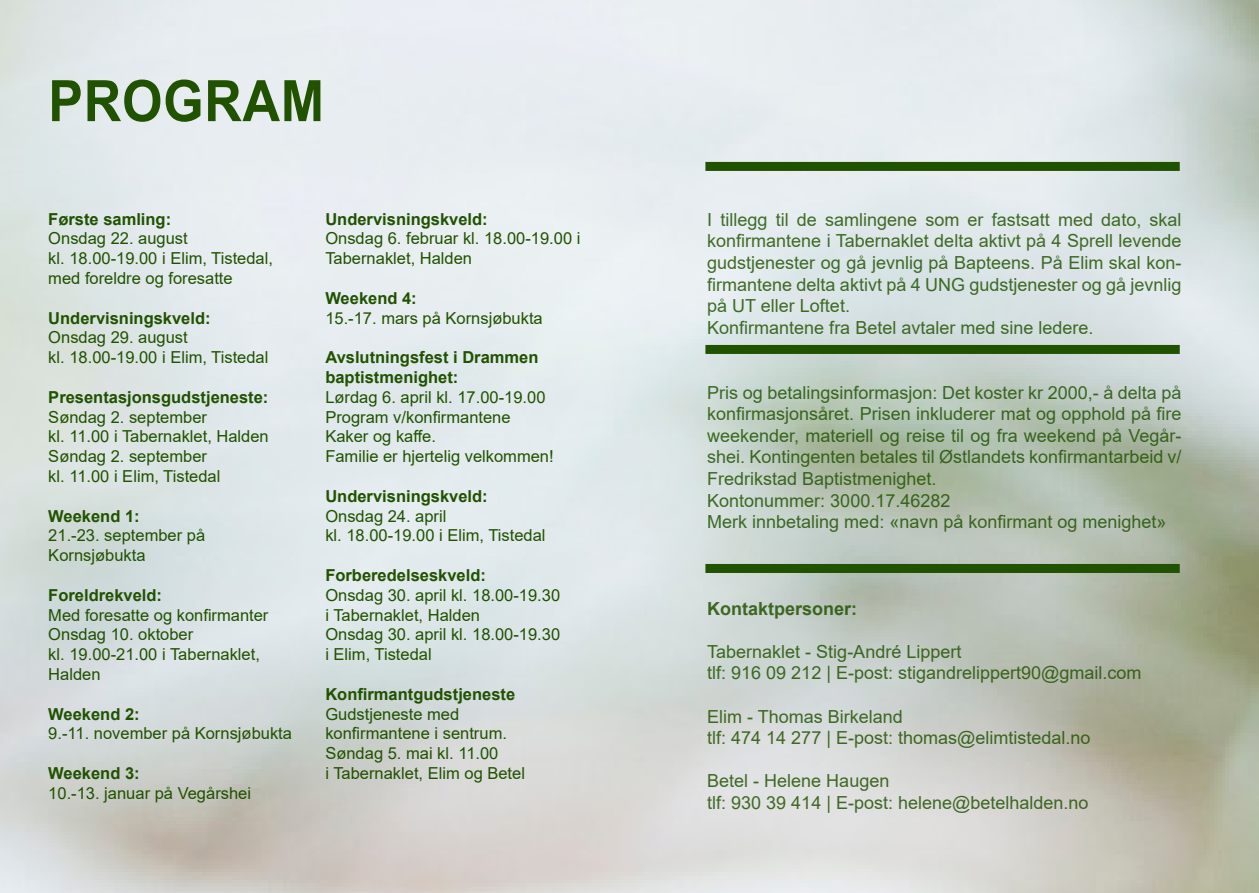
<style>
.page{position:relative;width:1259px;height:893px;background:#fff}
.page>*{position:absolute;margin:0;border:0;box-sizing:border-box;transform-origin:0 0}
.t1{font:700 57.15px "Arial Narrow";letter-spacing:.01em;color:#205200;scale:1.11 1}
.t2{font:18px/21.6px "Arial";color:#205200}
.t3{font:700 18px "Arial";color:#205200}
.t4{font:16.5px/19.8px "Arial";color:#205200}
.t5{font:700 16.5px/19.8px "Arial";color:#205200}
.s1{font-weight:400}
</style>
<div class="page">
<img style="left:0;top:0;width:1259px;height:893px">
<div style="left:705px;top:162px;width:474px;height:9px;background:#205200"></div>
<div style="left:705px;top:345px;width:474px;height:9px;background:#205200"></div>
<div style="left:705px;top:564px;width:474px;height:9px;background:#205200"></div>
<p class="t1" style="left:48px;top:58px;width:250px">PROGRAM</p>
<p class="t5" style="left:48px;top:209px;width:124px">Første samling:</p>
<p class="t4" style="left:48px;top:229px;width:141px">Onsdag 22. august</p>
<p class="t4" style="left:48px;top:248px;width:226px">kl. 18.00-19.00 i Elim, Tistedal, med foreldre og foresatte</p>
<p class="t5" style="left:48px;top:308px;width:164px">Undervisningskveld:</p>
<p class="t4" style="left:48px;top:328px;width:141px">Onsdag 29. august</p>
<p class="t4" style="left:48px;top:347px;width:222px">kl. 18.00-19.00 i Elim, Tistedal</p>
<p class="t5" style="left:48px;top:387px;width:222px">Presentasjonsgudstjeneste:<br><span class="s1">Søndag 2. september</span></p>
<p class="t4" style="left:48px;top:427px;width:222px">kl. 11.00 i Tabernaklet, Halden<br>Søndag 2. september</p>
<p class="t4" style="left:48px;top:466px;width:174px">kl. 11.00 i Elim, Tistedal</p>
<p class="t5" style="left:48px;top:506px;width:93px">Weekend 1:</p>
<p class="t4" style="left:48px;top:526px;width:158px">21.-23. september på</p>
<p class="t4" style="left:48px;top:545px;width:99px">Kornsjøbukta</p>
<p class="t5" style="left:48px;top:585px;width:115px">Foreldrekveld:</p>
<p class="t4" style="left:48px;top:605px;width:222px">Med foresatte og konfirmanter<br>Onsdag 10. oktober</p>
<p class="t4" style="left:48px;top:644px;width:213px">kl. 19.00-21.00 i Tabernaklet,<br>Halden</p>
<p class="t5" style="left:48px;top:704px;width:93px">Weekend 2:</p>
<p class="t4" style="left:48px;top:724px;width:245px">9.-11. november på Kornsjøbukta</p>
<p class="t5" style="left:48px;top:764px;width:93px">Weekend 3:</p>
<p class="t4" style="left:48px;top:783px;width:204px">10.-13. januar på Vegårshei</p>
<p class="t5" style="left:325px;top:209px;width:164px">Undervisningskveld:</p>
<p class="t4" style="left:325px;top:229px;width:256px">Onsdag 6. februar kl. 18.00-19.00 i<br>Tabernaklet, Halden</p>
<p class="t5" style="left:325px;top:288px;width:93px">Weekend 4:</p>
<p class="t4" style="left:325px;top:308px;width:219px">15.-17. mars på Kornsjøbukta</p>
<p class="t5" style="left:325px;top:348px;width:215px">Avslutningsfest i Drammen</p>
<p class="t5" style="left:325px;top:368px;width:134px">baptistmenighet:</p>
<p class="t4" style="left:325px;top:387px;width:222px">Lørdag 6. april kl. 17.00-19.00</p>
<p class="t4" style="left:325px;top:407px;width:187px">Program v/konfirmantene</p>
<p class="t4" style="left:325px;top:427px;width:112px">Kaker og kaffe.</p>
<p class="t4" style="left:325px;top:446px;width:230px">Familie er hjertelig velkommen!</p>
<p class="t5" style="left:325px;top:486px;width:164px">Undervisningskveld:</p>
<p class="t4" style="left:325px;top:506px;width:123px">Onsdag 24. april</p>
<p class="t4" style="left:325px;top:526px;width:222px">kl. 18.00-19.00 i Elim, Tistedal</p>
<p class="t5" style="left:325px;top:566px;width:162px">Forberedelseskveld:</p>
<p class="t4" style="left:325px;top:585px;width:236px">Onsdag 30. april kl. 18.00-19.30</p>
<p class="t4" style="left:325px;top:605px;width:156px">i Tabernaklet, Halden</p>
<p class="t4" style="left:325px;top:625px;width:236px">Onsdag 30. april kl. 18.00-19.30</p>
<p class="t4" style="left:325px;top:644px;width:108px">i Elim, Tistedal</p>
<p class="t5" style="left:325px;top:684px;width:191px">Konfirmantgudstjeneste</p>
<p class="t4" style="left:325px;top:704px;width:135px">Gudstjeneste med</p>
<p class="t4" style="left:325px;top:724px;width:183px">konfirmantene i sentrum.</p>
<p class="t4" style="left:325px;top:743px;width:175px">Søndag 5. mai kl. 11.00</p>
<p class="t4" style="left:325px;top:763px;width:201px">i Tabernaklet, Elim og Betel</p>
<p class="t2" style="left:707px;top:208px;width:476px">I tillegg til de samlingene som er fastsatt med dato, skal konfirmantene i Tabernaklet delta aktivt på 4 Sprell levende gudstjenester og gå jevnlig på Bapteens. På Elim skal kon&shy;firmantene delta aktivt på 4 UNG gudstjenester og gå jevnlig på UT eller Loftet.<br>Konfirmantene fra Betel avtaler med sine ledere.</p>
<p class="t2" style="left:707px;top:381px;width:476px">Pris og betalingsinformasjon: Det koster kr 2000,- å delta på konfirmasjonsåret. Prisen inkluderer mat og opphold på fire weekender, materiell og reise til og fra weekend på Vegår&shy;shei. Kontingenten betales til Østlandets konfirmantarbeid v/ Fredrikstad Baptistmenighet.<br>Kontonummer: 3000.17.46282<br>Merk innbetaling med: «navn på konfirmant og menighet»</p>
<p class="t3" style="left:707px;top:595px;width:152px">Kontaktpersoner:</p>
<p class="t2" style="left:707px;top:640px;width:436px">Tabernaklet - Stig-André Lippert<br>tlf: 916 09 212 | E-post: stigandrelippert90@gmail.com</p>
<p class="t2" style="left:707px;top:705px;width:385px">Elim - Thomas Birkeland<br>tlf: 474 14 277 | E-post: thomas@elimtistedal.no</p>
<p class="t2" style="left:707px;top:770px;width:383px">Betel - Helene Haugen<br>tlf: 930 39 414 | E-post: helene@betelhalden.no</p>
</div>
